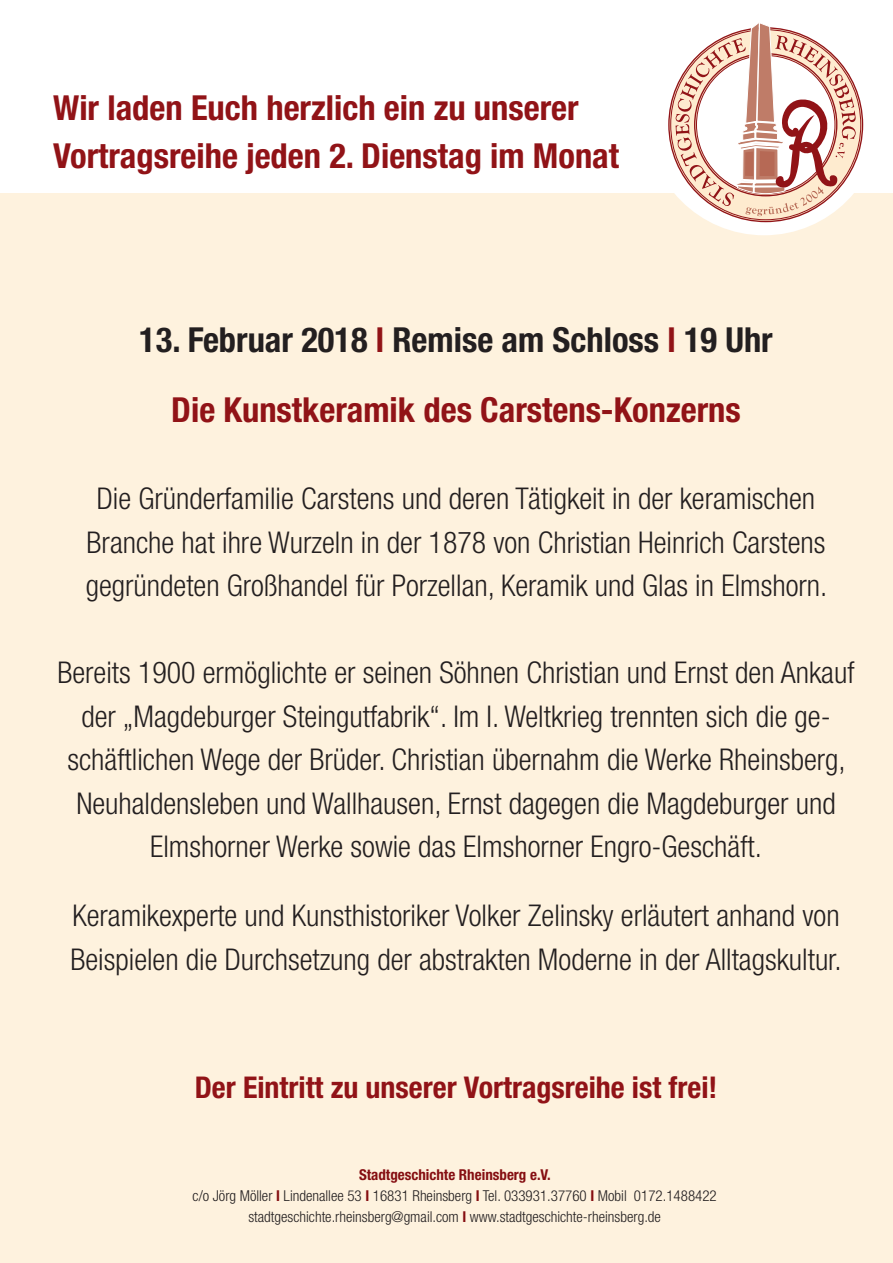
<style>
.page{position:relative;width:893px;height:1263px;background:#fff}
.page>*{position:absolute;margin:0;border:0;box-sizing:border-box;transform-origin:0 0}
.t1{font:700 condensed 34.5px/70.5px "Helvetica Neue LT Std";color:#911317;text-align:center}
.t2{font:300 condensed 30px/43.5px "Helvetica Neue LT Std";color:#231f20;text-align:center}
.t3{font:700 condensed 30px "Helvetica Neue LT Std";color:#911317}
.t4{font:300 condensed 15px/21px "Helvetica Neue LT Std";color:#231f20;text-align:center}
.s1{color:#231f20}
.s2{font-weight:700;color:#850e11}
</style>
<div class="page">
<div style="left:0;top:193px;width:893px;height:1070px;background:#fef2de"></div>
<div style="left:647px;top:1px;width:234px;height:234px;background:#fff;border-radius:50%"></div>
<svg style="left:675px;top:23px;width:181px;height:193px"></svg>
<p class="t1" style="left:53px;top:83px;width:567px;line-height:48px;text-align:left">Wir laden Euch herzlich ein zu unserer<br>Vortragsreihe jeden 2. Dienstag im Monat</p>
<p class="t1" style="left:139px;top:304px;width:635px"><span class="s1">13. Februar 2018</span> l <span class="s1">Remise am Schloss</span> l <span class="s1">19 Uhr<br></span>Die Kunstkeramik des Carstens-Konzerns</p>
<p class="t2" style="left:86px;top:477px;width:743px">Die Gründerfamilie Carstens und deren Tätigkeit in der keramischen<br>Branche hat ihre Wurzeln in der 1878 von Christian Heinrich Carstens gegründeten Großhandel für Porzellan, Keramik und Glas in Elmshorn.</p>
<p class="t2" style="left:58px;top:651px;width:798px">Bereits 1900 ermöglichte er seinen Söhnen Christian und Ernst den Ankauf der „Magdeburger Steingutfabrik“. Im I. Weltkrieg trennten sich die ge&shy;schäftlichen Wege der Brüder. Christian übernahm die Werke Rheinsberg, Neuhaldensleben und Wallhausen, Ernst dagegen die Magdeburger und Elmshorner Werke sowie das Elmshorner Engro-Geschäft.</p>
<p class="t2" style="left:71px;top:894px;width:773px;text-align:left">Keramikexperte und Kunsthistoriker Volker Zelinsky erläutert anhand von<br>Beispielen die Durchsetzung der abstrakten Moderne in der Alltagskultur.</p>
<p class="t3" style="left:195px;top:1069px;width:524px">Der Eintritt zu unserer Vortragsreihe ist frei!</p>
<p class="t4" style="left:193px;top:1164px;width:526px"><span class="s2">Stadtgeschichte Rheinsberg e.V.<br></span>c/o Jörg Möller <span class="s2">I</span> Lindenallee 53 <span class="s2">I</span> 16831 Rheinsberg <span class="s2">I</span> Tel. 033931.37760 <span class="s2">I</span> Mobil 0172.1488422 stadtgeschichte.rheinsberg@gmail.com <span class="s2">I</span> www.stadtgeschichte-rheinsberg.de</p>
</div>
